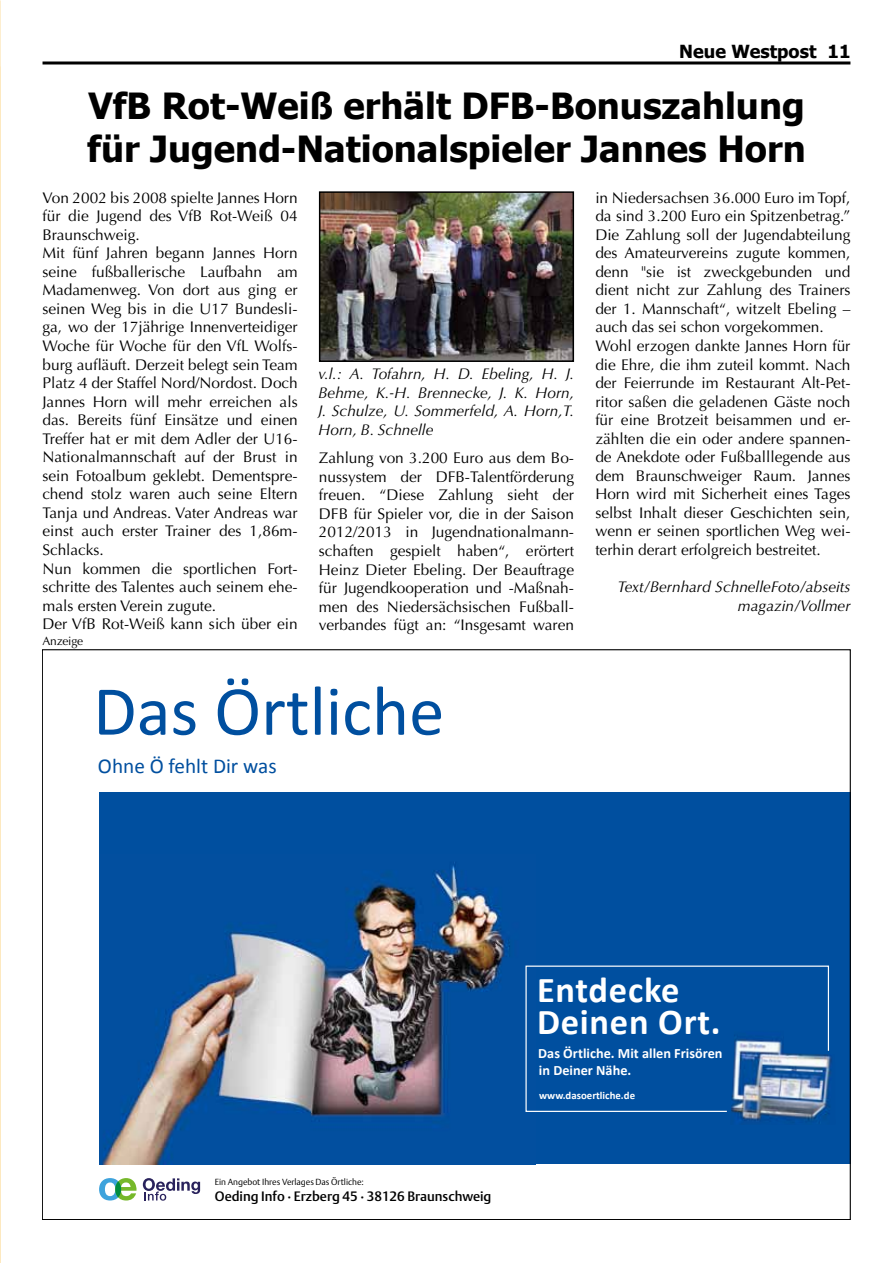
<style>
.page{position:relative;width:893px;height:1263px;background:#fff}
.page>*{position:absolute;margin:0;border:0;box-sizing:border-box;transform-origin:0 0}
.t1{font:70.8px "Calibri";color:#004f9f}
.t2{font:700 36.45px/32.4px "Calibri";letter-spacing:.02em;color:#fff}
.t3{font:700 36px/43.2px "Tahoma";color:#000}
.t4{font:21.3px "Calibri";color:#004f9f}
.t5{font:700 18px "Tahoma";color:#000}
.t6{font:15.45px/18.6px "Optima LT Std";color:#000}
.t7{font:italic 15.45px/18.6px "Optima LT Std";color:#000;text-align:right}
.t8{font:700 14.25px/17.1px "Calibri";color:#fff}
.t9{font:500 13.5px "DTL Argo T";color:#000}
.t10{font:12px "Optima LT Std";letter-spacing:-.02em;color:#000}
.t11{font:700 10.8px "Calibri";color:#fff}
.t12{font:300 8.7px "DTL Argo T";color:#000}
</style>
<div class="page">
<hr style="left:43px;top:61px;width:807px;height:3px;background:#000">
<img style="left:322px;top:194px;width:249px;height:165px">
<div style="left:319px;top:191px;width:255px;height:171px;border:2px solid #000"></div>
<div style="left:99px;top:792px;width:751px;height:372px;background:#004f9f"></div>
<img style="left:102px;top:862px;width:408px;height:302px">
<svg style="left:525px;top:965px;width:304px;height:147px"></svg>
<img style="left:730px;top:1031px;width:102px;height:92px">
<svg style="left:99px;top:1178px;width:38px;height:22px"></svg>
<svg style="left:115px;top:1181px;width:6px;height:16px"></svg>
<svg style="left:143px;top:1178px;width:57px;height:23px"></svg>
<svg style="left:0;top:60px;width:1px;height:1203px"></svg>
<p class="t5" style="left:679px;top:39px;width:173px">Neue Westpost 11</p>
<h3 class="t3" style="left:87px;top:82px;width:720px">VfB Rot-Weiß erhält DFB-Bonuszahlung für Jugend-Nationalspieler Jannes Horn</h3>
<p class="t6" style="left:43px;top:188px;width:257px">Von 2002 bis 2008 spielte Jannes Horn für die Jugend des VfB Rot-Weiß 04<br>Braunschweig.<br>Mit fünf Jahren begann Jannes Horn seine fußballerische Laufbahn am Madamenweg. Von dort aus ging er seinen Weg bis in die U17 Bundesli&shy;ga, wo der 17jährige Innenverteidiger Woche für Woche für den VfL Wolfs&shy;burg aufläuft. Derzeit belegt sein Team Platz 4 der Staffel Nord/Nordost. Doch Jannes Horn will mehr erreichen als das. Bereits fünf Einsätze und einen Treffer hat er mit dem Adler der U16- Nationalmannschaft auf der Brust in sein Fotoalbum geklebt. Dementspre&shy;chend stolz waren auch seine Eltern Tanja und Andreas. Vater Andreas war einst auch erster Trainer des 1,86m-Schlacks.<br>Nun kommen die sportlichen Fort&shy;schritte des Talentes auch seinem ehe&shy;mals ersten Verein zugute.<br>Der VfB Rot-Weiß kann sich über ein</p>
<p class="t6" style="left:595px;top:188px;width:257px">in Niedersachsen 36.000 Euro im Topf, da sind 3.200 Euro ein Spitzenbetrag.” Die Zahlung soll der Jugendabteilung des Amateurvereins zugute kommen, denn "sie ist zweckgebunden und dient nicht zur Zahlung des Trainers der 1. Mannschaft“, witzelt Ebeling – auch das sei schon vorgekommen.<br>Wohl erzogen dankte Jannes Horn für die Ehre, die ihm zuteil kommt. Nach der Feierrunde im Restaurant Alt-Pet&shy;ritor saßen die geladenen Gäste noch für eine Brotzeit beisammen und er&shy;zählten die ein oder andere spannen&shy;de Anekdote oder Fußballlegende aus dem Braunschweiger Raum. Jannes Horn wird mit Sicherheit eines Tages selbst Inhalt dieser Geschichten sein, wenn er seinen sportlichen Weg wei&shy;terhin derart erfolgreich bestreitet.</p>
<p class="t7" style="left:618px;top:578px;width:234px">Text/Bernhard SchnelleFoto/abseits magazin/Vollmer</p>
<p class="t7" style="left:318px;top:365px;width:257px;text-align:justify">v.l.: A. Tofahrn, H. D. Ebeling, H. J.<br>Behme, K.-H. Brennecke, J. K. Horn, J. Schulze, U. Sommerfeld, A. Horn,T.<br>Horn, B. Schnelle</p>
<p class="t6" style="left:319px;top:449px;width:257px;text-align:justify">Zahlung von 3.200 Euro aus dem Bo&shy;nussystem der DFB-Talentförderung freuen. “Diese Zahlung sieht der DFB für Spieler vor, die in der Saison 2012/2013 in Jugendnationalmann&shy;schaften gespielt haben“, erörtert Heinz Dieter Ebeling. Der Beauftrage für Jugendkooperation und -Maßnah&shy;men des Niedersächsischen Fußball&shy;verbandes fügt an: “Insgesamt waren</p>
<p class="t10" style="left:43px;top:633px;width:42px">Anzeige</p>
<h1 class="t1" style="left:93px;top:667px;width:353px">Das Örtliche</h1>
<h3 class="t4" style="left:98px;top:753px;width:180px">Ohne Ö fehlt Dir was</h3>
<p class="t12" style="left:215px;top:1176px;width:150px">Ein Angebot Ihres Verlages Das Örtliche:</p>
<p class="t9" style="left:215px;top:1188px;width:278px">Oeding Info · Erzberg 45 · 38126 Braunschweig</p>
<h2 class="t2" style="left:537px;top:972px;width:185px">Entdecke<br>Deinen Ort.</h2>
<p class="t8" style="left:538px;top:1044px;width:186px">Das Örtliche. Mit allen Frisören in Deiner Nähe.</p>
<p class="t11" style="left:539px;top:1089px;width:97px">www.dasoertliche.de</p>
</div>
